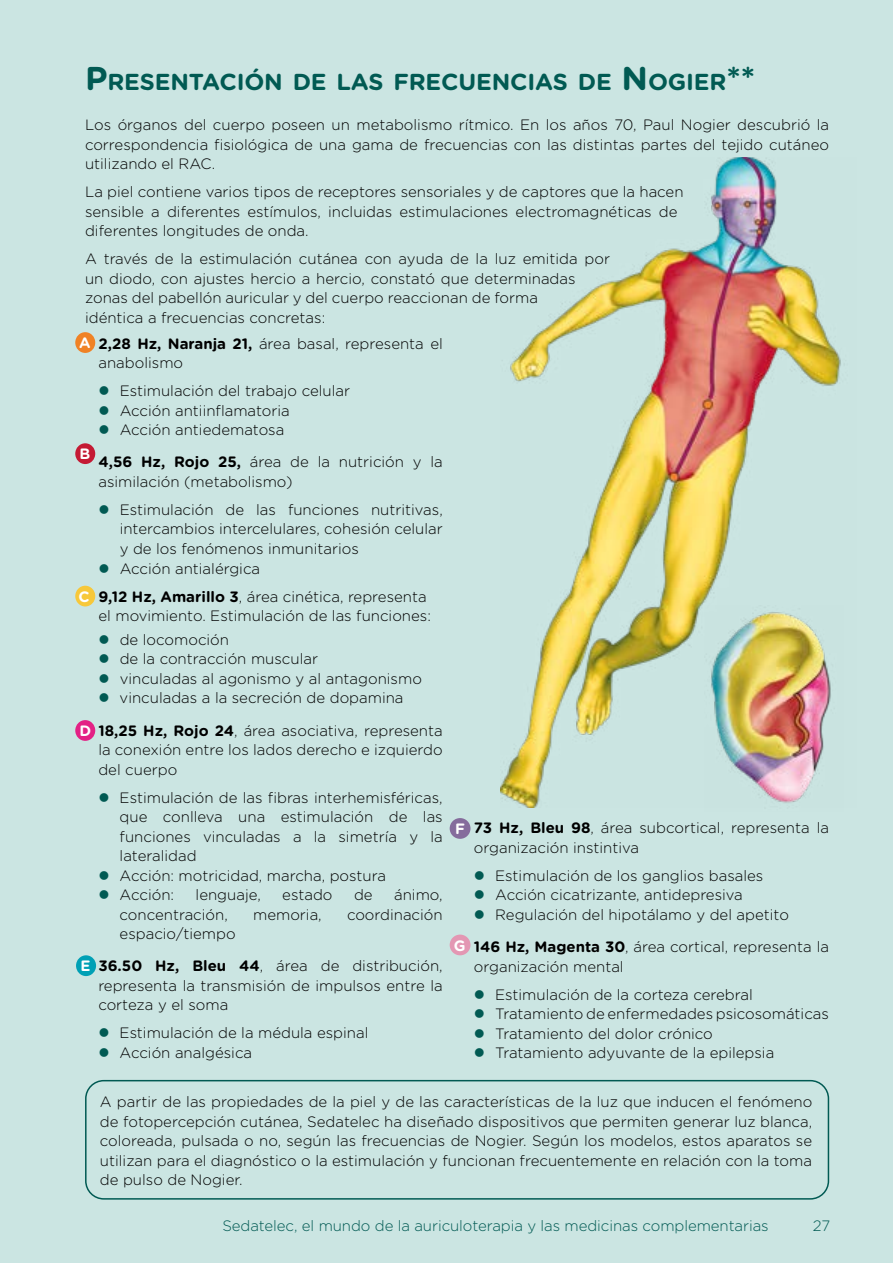
<style>
.page{position:relative;width:893px;height:1263px;background:#cbe5e2}
.page>*{position:absolute;margin:0;border:0;box-sizing:border-box;transform-origin:0 0}
.t1{font:700 23.1px "Gotham Rounded";letter-spacing:-.005em;color:#015a53}
.t2{font:300 15px/19.5px "Gotham Rounded";color:#000}
.t3{font:300 15px "Gotham Rounded";letter-spacing:-.005em;color:#015a53}
.t4{font:700 15px "Gotham Rounded";color:#fff}
.s1{font-size:33px}
.s2{font-weight:700}
</style>
<div class="page">
<div style="left:75px;top:332px;width:20px;height:21px;background:#f08225;border-radius:50%"></div>
<div style="left:75px;top:443px;width:20px;height:21px;background:#c41a34;border-radius:50%"></div>
<div style="left:75px;top:586px;width:20px;height:20px;background:#f7c83a;border-radius:50%"></div>
<div style="left:75px;top:720px;width:20px;height:21px;background:#e32185;border-radius:50%"></div>
<div style="left:76px;top:955px;width:20px;height:21px;background:#00a0b5;border-radius:50%"></div>
<div style="left:450px;top:818px;width:20px;height:21px;background:#856c9c;border-radius:50%"></div>
<div style="left:450px;top:934px;width:20px;height:21px;background:#e397b3;border-radius:50%"></div>
<div style="left:85px;top:1080px;width:744px;height:119px;border:2px solid #015a53;border-radius:18px"></div>
<img style="left:500px;top:157px;width:341px;height:651px">
<h1 class="t1" style="left:85px;top:65px;width:672px"><span class="s1">P</span>RESENTACIÓN DE LAS FRECUENCIAS DE <span class="s1">N</span>OGIER<span class="s1">**</span></h1>
<p class="t2" style="left:85px;top:114px;width:746px;text-align:justify">Los órganos del cuerpo poseen un metabolismo rítmico. En los años 70, Paul Nogier descubrió la correspondencia fisiológica de una gama de frecuencias con las distintas partes del tejido cutáneo utilizando el RAC.</p>
<p class="t2" style="left:85px;top:181px;width:600px">La piel contiene varios tipos de receptores sensoriales y de captores que la hacen sensible a diferentes estímulos, incluidas estimulaciones electromagnéticas de diferentes longitudes de onda.</p>
<p class="t2" style="left:85px;top:248px;width:527px">A través de la estimulación cutánea con ayuda de la luz emitida por un diodo, con ajustes hercio a hercio, constató que determinadas zonas del pabellón auricular y del cuerpo reaccionan de forma<br>idéntica a frecuencias concretas:</p>
<p class="t2" style="left:98px;top:333px;width:346px"><span class="s2">2,28 Hz, Naranja 21,</span> área basal, representa el anabolismo</p>
<p class="t2" style="left:120px;top:380px;width:232px">Estimulación del trabajo celular<br>Acción antiinflamatoria<br>Acción antiedematosa</p>
<p class="t2" style="left:98px;top:452px;width:346px"><span class="s2">4,56 Hz, Rojo 25,</span> área de la nutrición y la asimilación (metabolismo)</p>
<p class="t2" style="left:120px;top:499px;width:325px">Estimulación de las funciones nutritivas, intercambios intercelulares, cohesión celular y de los fenómenos inmunitarios<br>Acción antialérgica</p>
<p class="t2" style="left:98px;top:586px;width:334px"><span class="s2">9,12 Hz, Amarillo 3</span>, área cinética, representa el movimiento. Estimulación de las funciones:</p>
<p class="t2" style="left:120px;top:629px;width:304px">de locomoción<br>de la contracción muscular<br>vinculadas al agonismo y al antagonismo vinculadas a la secreción de dopamina</p>
<p class="t2" style="left:98px;top:720px;width:346px;text-align:justify"><span class="s2">18,25 Hz, Rojo 24</span>, área asociativa, representa la conexión entre los lados derecho e izquierdo del cuerpo</p>
<p class="t2" style="left:120px;top:787px;width:325px">Estimulación de las fibras interhemisféricas, que conlleva una estimulación de las funciones vinculadas a la simetría y la lateralidad<br>Acción: motricidad, marcha, postura<br>Acción:</p>
<p class="t4" style="left:79px;top:332px;width:13px">A</p>
<p class="t4" style="left:79px;top:443px;width:12px">B</p>
<p class="t4" style="left:79px;top:585px;width:13px">C</p>
<p class="t4" style="left:79px;top:720px;width:13px">D</p>
<p class="t2" style="left:474px;top:817px;width:357px"><span class="s2">73 Hz, Bleu 98</span>, área subcortical, representa la organización instintiva</p>
<p class="t2" style="left:495px;top:865px;width:295px">Estimulación de los ganglios basales<br>Acción cicatrizante, antidepresiva<br>Regulación del hipotálamo y del apetito</p>
<p class="t2" style="left:474px;top:936px;width:357px"><span class="s2">146 Hz, Magenta 30</span>, área cortical, representa la organización mental</p>
<p class="t2" style="left:495px;top:984px;width:335px">Estimulación de la corteza cerebral Tratamiento de enfermedades psicosomáticas Tratamiento del dolor crónico<br>Tratamiento adyuvante de la epilepsia</p>
<p class="t4" style="left:455px;top:818px;width:11px">F</p>
<p class="t2" style="left:196px;top:884px;width:67px">lenguaje,</p>
<p class="t2" style="left:282px;top:884px;width:52px">estado</p>
<p class="t2" style="left:354px;top:884px;width:20px">de</p>
<p class="t2" style="left:394px;top:884px;width:50px">ánimo,</p>
<p class="t2" style="left:120px;top:904px;width:110px">concentración,</p>
<p class="t2" style="left:253px;top:904px;width:70px">memoria,</p>
<p class="t2" style="left:347px;top:904px;width:97px">coordinación</p>
<p class="t2" style="left:98px;top:917px;width:346px;line-height:32.2px;text-indent:21px">espacio/tiempo<br><span class="s2">36.50 Hz, Bleu 44</span>, área de distribución,</p>
<p class="t2" style="left:98px;top:975px;width:346px">representa la transmisión de impulsos entre la corteza y el soma</p>
<p class="t2" style="left:120px;top:1022px;width:250px">Estimulación de la médula espinal<br>Acción analgésica</p>
<p class="t4" style="left:454px;top:934px;width:13px">G</p>
<p class="t4" style="left:80px;top:955px;width:12px">E</p>
<p class="t2" style="left:100px;top:1091px;width:714px;text-align:justify">A partir de las propiedades de la piel y de las características de la luz que inducen el fenómeno de fotopercepción cutánea, Sedatelec ha diseñado dispositivos que permiten generar luz blanca, coloreada, pulsada o no, según las frecuencias de Nogier. Según los modelos, estos aparatos se utilizan para el diagnóstico o la estimulación y funcionan frecuentemente en relación con la toma de pulso de Nogier.</p>
<p class="t3" style="left:222px;top:1216px;width:548px">Sedatelec, el mundo de la auriculoterapia y las medicinas complementarias</p>
<p class="t3" style="left:813px;top:1216px;width:19px">27</p>
</div>
